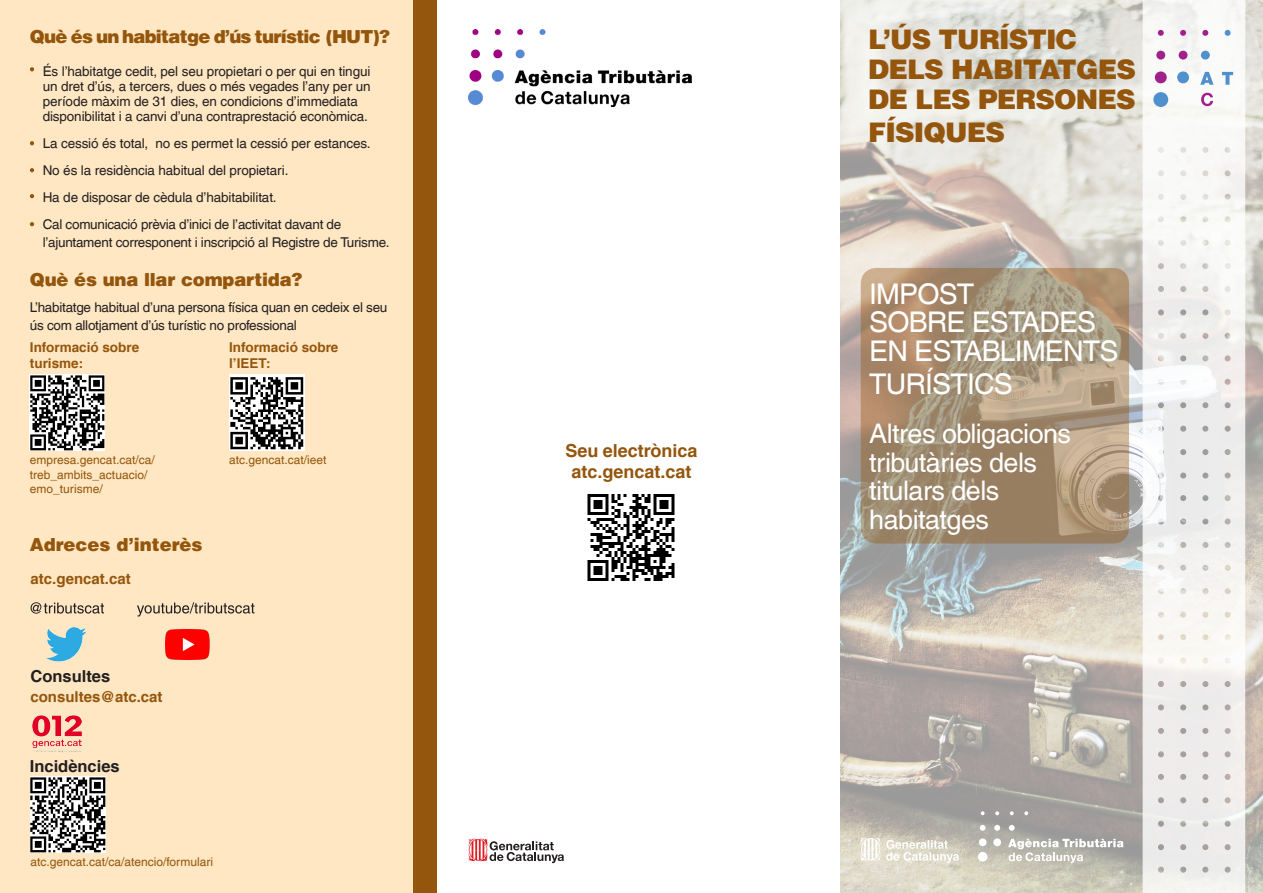
<style>
.page{position:relative;width:1263px;height:893px;background:#fff}
.page>*{position:absolute;margin:0;border:0;box-sizing:border-box;transform-origin:0 0}
.t1{font:28.5px "Helvetica LT Com";letter-spacing:-.03em;color:#fff}
.t2{font:27px "Helvetica LT Com";letter-spacing:-.02em;color:#fff}
.t3{font:900 27px/30px "Helvetica Com";letter-spacing:-.03em;color:#94550c}
.t4{font:900 18px "Helvetica Com";letter-spacing:-.01em;color:#94550c}
.t5{font:900 18px "Helvetica Com";letter-spacing:-.04em;color:#94550c}
.t6{font:700 18px "Helvetica LT Com";color:#94550c}
.t7{font:700 16.5px "Helvetica LT Com";color:#231f20}
.t8{font:700 15px "Helvetica LT Com";color:#94550c}
.t9{font:13.5px/15px "Helvetica LT Com";letter-spacing:-.01em;color:#231f20}
.t10{font:700 13.5px "Helvetica LT Com";color:#94550c}
.t11{font:12px/14.4px "Helvetica LT Com";color:#94550c}
</style>
<div class="page">
<div style="left:0;top:0;width:422px;height:893px;background:#fee7c2"></div>
<img style="left:840px;top:0;width:423px;height:893px">
<div style="left:413px;top:0;width:24px;height:893px;background:#94550c"></div>
<svg style="left:1143px;top:0;width:102px;height:893px;fill:#f2f1ef"></svg>
<svg style="left:1153px;top:30px;width:80px;height:77px"></svg>
<svg style="left:861px;top:838px;width:98px;height:25px"></svg>
<svg style="left:468px;top:838px;width:96px;height:25px"></svg>
<img style="left:588px;top:494px;width:87px;height:87px">
<svg style="left:978px;top:811px;width:145px;height:52px;background:#b4b2ad"></svg>
<img style="left:468px;top:30px;width:224px;height:77px">
<img style="left:30px;top:777px;width:76px;height:76px">
<img style="left:229px;top:375px;width:75px;height:76px">
<img style="left:30px;top:375px;width:75px;height:76px">
<svg style="left:137px;top:602px;width:117px;height:14px"></svg>
<svg style="left:31px;top:602px;width:73px;height:12px"></svg>
<img style="left:32px;top:715px;width:49px;height:38px">
<img style="left:46px;top:627px;width:41px;height:35px">
<img style="left:166px;top:629px;width:44px;height:30px">
<svg style="left:861px;top:268px;width:268px;height:276px;background:#a79175"></svg>
<svg style="left:30px;top:67px;width:4px;height:4px"></svg>
<svg style="left:30px;top:141px;width:4px;height:4px"></svg>
<svg style="left:30px;top:168px;width:4px;height:4px"></svg>
<svg style="left:30px;top:194px;width:4px;height:4px"></svg>
<svg style="left:30px;top:222px;width:4px;height:4px"></svg>
<p class="t5" style="left:30px;top:25px;width:362px">Què és un habitatge d’ús turístic (HUT)?</p>
<p class="t9" style="left:43px;top:64px;width:329px">És l’habitatge cedit, pel seu propietari o per qui en tingui un dret d’ús, a tercers, dues o més vegades l’any per un període màxim de 31 dies, en condicions d’immediata disponibilitat i a canvi d’una contraprestació econòmica.</p>
<p class="t9" style="left:43px;top:136px;width:329px">La cessió és total, no es permet la cessió per estances.</p>
<p class="t9" style="left:43px;top:163px;width:247px">No és la residència habitual del propietari.</p>
<p class="t9" style="left:43px;top:190px;width:235px">Ha de disposar de cèdula d’habitabilitat.</p>
<p class="t9" style="left:43px;top:215px;width:348px;line-height:18px">Cal comunicació prèvia d’inici de l’activitat davant de l’ajuntament corresponent i inscripció al Registre de Turisme.</p>
<p class="t4" style="left:30px;top:268px;width:274px">Què és una llar compartida?</p>
<p class="t9" style="left:30px;top:298px;width:359px;line-height:18px">L’habitatge habitual d’una persona física quan en cedeix el seu ús com allotjament d’ús turístic no professional</p>
<p class="t10" style="left:30px;top:339px;width:111px">Informació sobre</p>
<p class="t10" style="left:30px;top:355px;width:55px">turisme:</p>
<p class="t10" style="left:229px;top:339px;width:111px">Informació sobre</p>
<p class="t10" style="left:229px;top:355px;width:43px">l’IEET:</p>
<p class="t11" style="left:30px;top:453px;width:126px">empresa.gencat.cat/ca/</p>
<p class="t11" style="left:229px;top:453px;width:99px">atc.gencat.cat/ieet</p>
<p class="t11" style="left:30px;top:467px;width:119px">treb_ambits_actuacio/ emo_turisme/</p>
<p class="t4" style="left:30px;top:532px;width:174px">Adreces d’interès</p>
<p class="t8" style="left:31px;top:570px;width:102px">atc.gencat.cat</p>
<p class="t7" style="left:30px;top:666px;width:81px">Consultes</p>
<p class="t8" style="left:30px;top:688px;width:134px">consultes@atc.cat</p>
<p class="t7" style="left:30px;top:756px;width:91px">Incidències</p>
<p class="t11" style="left:30px;top:854px;width:184px">atc.gencat.cat/ca/atencio/formulari</p>
<p class="t6" style="left:565px;top:440px;width:134px">Seu electrònica</p>
<p class="t6" style="left:571px;top:461px;width:122px">atc.gencat.cat</p>
<p class="t3" style="left:868px;top:25px;width:210px">L’ÚS TURÍSTIC</p>
<p class="t3" style="left:868px;top:55px;width:269px">DELS HABITATGES<br>DE LES PERSONES</p>
<p class="t3" style="left:868px;top:118px;width:138px">FÍSIQUES</p>
<p class="t1" style="left:869px;top:277px;width:106px">IMPOST</p>
<p class="t1" style="left:869px;top:306px;width:229px">SOBRE ESTADES</p>
<p class="t1" style="left:869px;top:334px;width:251px">EN ESTABLIMENTS</p>
<p class="t1" style="left:869px;top:367px;width:145px">TURÍSTICS</p>
<p class="t2" style="left:869px;top:418px;width:203px">Altres obligacions</p>
<p class="t2" style="left:869px;top:447px;width:169px">tributàries dels</p>
<p class="t2" style="left:869px;top:475px;width:132px">titulars dels</p>
<p class="t2" style="left:869px;top:504px;width:121px">habitatges</p>
</div>
